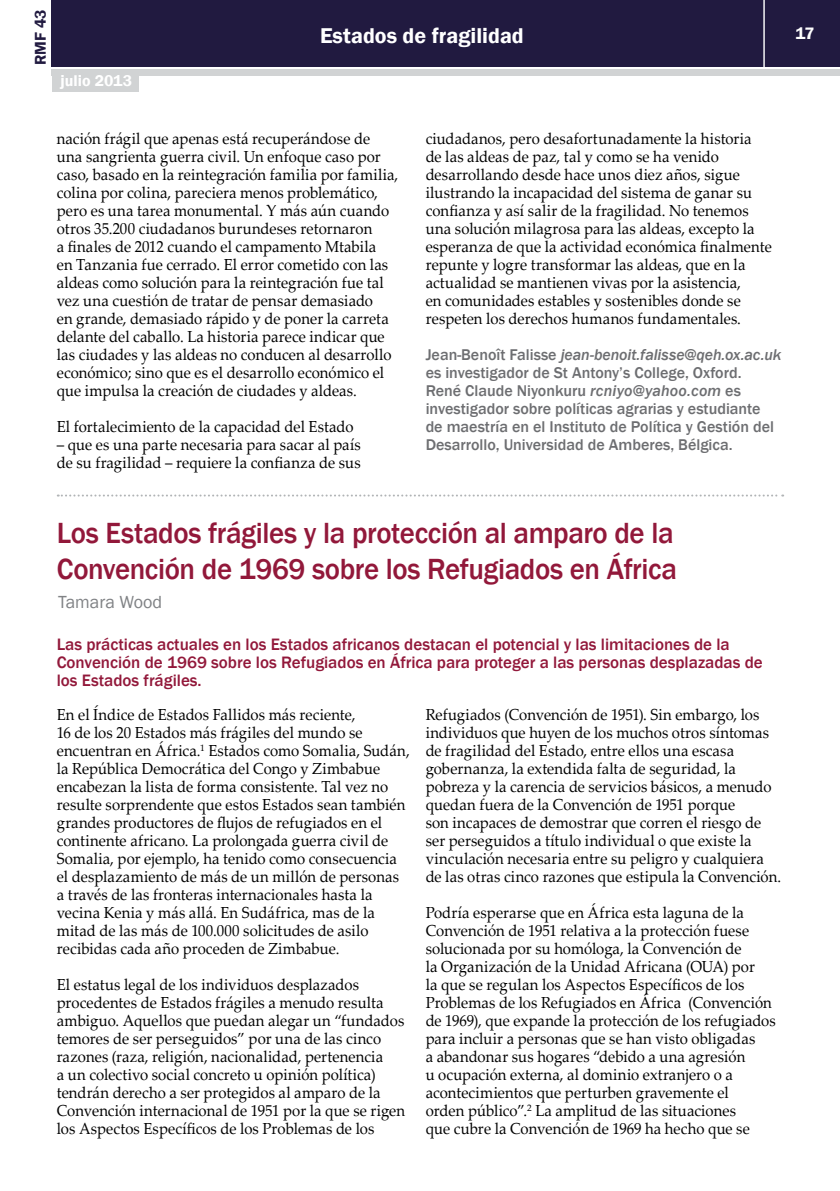
<style>
.page{position:relative;width:840px;height:1191px;background:#fff}
.page>*{position:absolute;margin:0;border:0;box-sizing:border-box;transform-origin:0 0}
.t1{font:500 30px/36px "Franklin Gothic";letter-spacing:-.015em;color:#92183a;scale:.96 1}
.t2{font:600 22px "Franklin Gothic";color:#fff}
.t3{font:18px "Franklin Gothic";color:#808285}
.t4{font:500 17px/18px "Franklin Gothic";color:#92183a}
.t5{font:600 17px "Franklin Gothic";color:#fff}
.t6{font:16px/18px "Palatino Linotype";letter-spacing:.005em;color:#000;scale:.93 1}
.t7{font:500 16px/18px "Franklin Gothic";color:#6d6e71}
.t8{font:600 16px "Franklin Gothic";color:#fff}
.t9{font:600 16px "Franklin Gothic";color:#211a40}
.s1{font-style:italic}
</style>
<div class="page">
<div style="left:52px;top:0;width:787px;height:66px;background:#211a40"></div>
<div style="left:52px;top:69px;width:787px;height:6px;background:#d1d3d4"></div>
<hr style="left:763px;top:0;width:1px;height:68px;background:#fff">
<div style="left:52px;top:74px;width:87px;height:18px;background:#d1d3d4"></div>
<svg style="left:58px;top:494px;width:724px;height:2px"></svg>
<p class="t9" style="left:31px;top:65px;width:57px;rotate:-90deg">RMF 43</p>
<p class="t8" style="left:61px;top:71px;width:73px">julio 2013</p>
<h2 class="t2" style="left:320px;top:22px;width:205px">Estados de fragilidad</h2>
<p class="t5" style="left:794px;top:23px;width:21px">17</p>
<p class="t6" style="left:57px;top:129px;width:368px">nación frágil que apenas está recuperándose de una sangrienta guerra civil. Un enfoque caso por caso, basado en la reintegración familia por familia, colina por colina, pareciera menos problemático, pero es una tarea monumental. Y más aún cuando otros 35.200 ciudadanos burundeses retornaron<br>a finales de 2012 cuando el campamento Mtabila<br>en Tanzania fue cerrado. El error cometido con las aldeas como solución para la reintegración fue tal vez una cuestión de tratar de pensar demasiado<br>en grande, demasiado rápido y de poner la carreta delante del caballo. La historia parece indicar que las ciudades y las aldeas no conducen al desarrollo económico; sino que es el desarrollo económico el que impulsa la creación de ciudades y aldeas.</p>
<p class="t6" style="left:57px;top:417px;width:320px">El fortalecimiento de la capacidad del Estado</p>
<p class="t6" style="left:57px;top:435px;width:328px">– que es una parte necesaria para sacar al país de su fragilidad – requiere la confianza de sus</p>
<p class="t6" style="left:425px;top:129px;width:373px">ciudadanos, pero desafortunadamente la historia<br>de las aldeas de paz, tal y como se ha venido desarrollando desde hace unos diez años, sigue ilustrando la incapacidad del sistema de ganar su confianza y así salir de la fragilidad. No tenemos una solución milagrosa para las aldeas, excepto la esperanza de que la actividad económica finalmente repunte y logre transformar las aldeas, que en la actualidad se mantienen vivas por la asistencia,<br>en comunidades estables y sostenibles donde se respeten los derechos humanos fundamentales.</p>
<p class="t7" style="left:425px;top:346px;width:357px">Jean-Benoît Falisse <span class="s1">jean-benoit.falisse@qeh.ox.ac.uk </span>es investigador de St Antony’s College, Oxford.<br>René Claude Niyonkuru <span class="s1">rcniyo@yahoo.com</span> es investigador sobre políticas agrarias y estudiante de maestría en el Instituto de Política y Gestión del Desarrollo, Universidad de Amberes, Bélgica.</p>
<h1 class="t1" style="left:57px;top:515px;width:647px">Los Estados frágiles y la protección al amparo de la<br>Convención de 1969 sobre los Refugiados en África</h1>
<p class="t3" style="left:58px;top:591px;width:105px">Tamara Wood</p>
<p class="t4" style="left:57px;top:636px;width:707px">Las prácticas actuales en los Estados africanos destacan el potencial y las limitaciones de la<br>Convención de 1969 sobre los Refugiados en África para proteger a las personas desplazadas de los Estados frágiles.</p>
<p class="t6" style="left:57px;top:705px;width:381px">En el Índice de Estados Fallidos más reciente,<br>16 de los 20 Estados más frágiles del mundo se encuentran en África.<sup>1</sup> Estados como Somalia, Sudán, la República Democrática del Congo y Zimbabue encabezan la lista de forma consistente. Tal vez no resulte sorprendente que estos Estados sean también grandes productores de flujos de refugiados en el continente africano. La prolongada guerra civil de Somalia, por ejemplo, ha tenido como consecuencia el desplazamiento de más de un millón de personas a través de las fronteras internacionales hasta la vecina Kenia y más allá. En Sudáfrica, mas de la mitad de las más de 100.000 solicitudes de asilo recibidas cada año proceden de Zimbabue.</p>
<p class="t6" style="left:57px;top:975px;width:376px">El estatus legal de los individuos desplazados procedentes de Estados frágiles a menudo resulta ambiguo. Aquellos que puedan alegar un “fundados temores de ser perseguidos” por una de las cinco razones (raza, religión, nacionalidad, pertenencia<br>a un colectivo social concreto u opinión política) tendrán derecho a ser protegidos al amparo de la Convención internacional de 1951 por la que se rigen los Aspectos Específicos de los Problemas de los</p>
<p class="t6" style="left:425px;top:705px;width:383px">Refugiados (Convención de 1951). Sin embargo, los individuos que huyen de los muchos otros síntomas de fragilidad del Estado, entre ellos una escasa gobernanza, la extendida falta de seguridad, la pobreza y la carencia de servicios básicos, a menudo quedan fuera de la Convención de 1951 porque<br>son incapaces de demostrar que corren el riesgo de ser perseguidos a título individual o que existe la vinculación necesaria entre su peligro y cualquiera de las otras cinco razones que estipula la Convención.</p>
<p class="t6" style="left:425px;top:903px;width:378px">Podría esperarse que en África esta laguna de la Convención de 1951 relativa a la protección fuese solucionada por su homóloga, la Convención de<br>la Organización de la Unidad Africana (OUA) por<br>la que se regulan los Aspectos Específicos de los Problemas de los Refugiados en África (Convención de 1969), que expande la protección de los refugiados para incluir a personas que se han visto obligadas<br>a abandonar sus hogares “debido a una agresión<br>u ocupación externa, al dominio extranjero o a acontecimientos que perturben gravemente el<br>orden público”.<sup>2</sup> La amplitud de las situaciones<br>que cubre la Convención de 1969 ha hecho que se</p>
</div>
